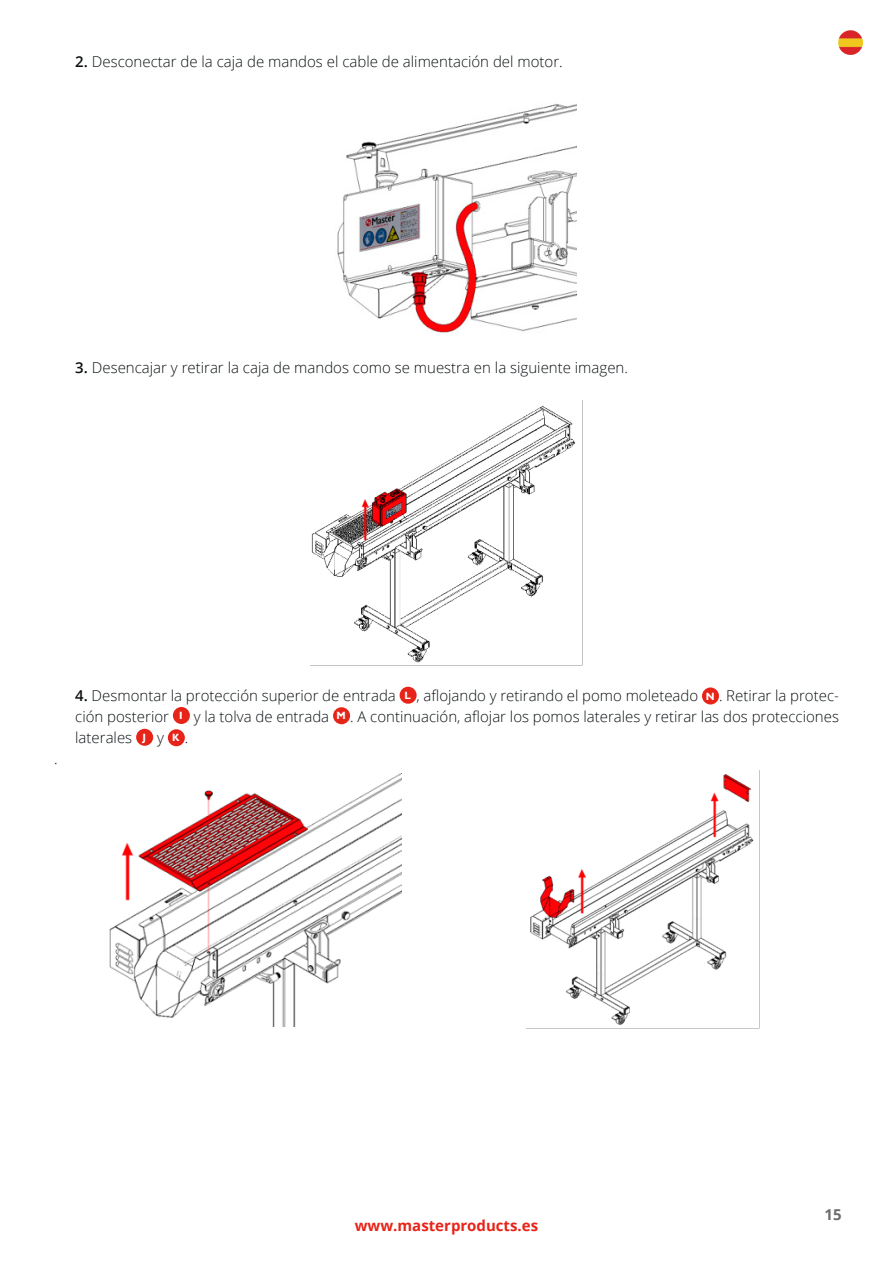
<style>
.page{position:relative;width:893px;height:1263px;background:#fff}
.page>*{position:absolute;margin:0;border:0;box-sizing:border-box;transform-origin:0 0}
.t1{font:300 15px "Open Sans";color:#0d1214}
.t2{font:700 15px "Open Sans";color:#e72419}
.t3{font:700 15px "Open Sans";color:#6c6d70}
.t4{font:700 10.5px "Gill Sans";color:#fff}
.s1{font-weight:600}
</style>
<div class="page">
<img style="left:839px;top:30px;width:24px;height:24px">
<img style="left:337px;top:103px;width:239px;height:230px">
<img style="left:311px;top:400px;width:272px;height:265px">
<div style="left:400px;top:687px;width:17px;height:17px;background:#e72419;border-radius:50%"></div>
<div style="left:702px;top:687px;width:17px;height:17px;background:#e72419;border-radius:50%"></div>
<div style="left:173px;top:707px;width:17px;height:17px;background:#e72419;border-radius:50%"></div>
<div style="left:333px;top:707px;width:17px;height:17px;background:#e72419;border-radius:50%"></div>
<div style="left:136px;top:729px;width:17px;height:17px;background:#e72419;border-radius:50%"></div>
<div style="left:168px;top:729px;width:17px;height:17px;background:#e72419;border-radius:50%"></div>
<img style="left:109px;top:773px;width:292px;height:254px">
<img style="left:530px;top:774px;width:224px;height:251px">
<p class="t1" style="left:75px;top:51px;width:489px"><span class="s1">2.</span> Desconectar de la caja de mandos el cable de alimentación del motor.</p>
<p class="t1" style="left:75px;top:358px;width:554px"><span class="s1">3.</span> Desencajar y retirar la caja de mandos como se muestra en la siguiente imagen.</p>
<p class="t1" style="left:54px;top:748px;width:5px">.</p>
<p class="t1" style="left:75px;top:685px;width:322px"><span class="s1">4.</span> Desmontar la protección superior de entrada</p>
<p class="t4" style="left:404px;top:689px;width:8px">L</p>
<p class="t1" style="left:417px;top:685px;width:283px">, aflojando y retirando el pomo moleteado</p>
<p class="t4" style="left:706px;top:690px;width:10px">N</p>
<p class="t1" style="left:719px;top:685px;width:121px">. Retirar la protec-</p>
<p class="t1" style="left:75px;top:706px;width:95px">ción posterior</p>
<p class="t4" style="left:179px;top:709px;width:5px">I</p>
<p class="t1" style="left:194px;top:706px;width:137px">y la tolva de entrada</p>
<p class="t4" style="left:337px;top:709px;width:11px">M</p>
<p class="t1" style="left:350px;top:706px;width:490px">. A continuación, aflojar los pomos laterales y retirar las dos protecciones</p>
<p class="t1" style="left:75px;top:727px;width:59px">laterales</p>
<p class="t4" style="left:143px;top:731px;width:5px">J</p>
<p class="t1" style="left:157px;top:727px;width:8px">y</p>
<p class="t4" style="left:172px;top:731px;width:9px">K</p>
<p class="t1" style="left:185px;top:727px;width:5px">.</p>
<p class="t2" style="left:355px;top:1215px;width:185px">www.masterproducts.es</p>
<p class="t3" style="left:824px;top:1204px;width:19px">15</p>
</div>
